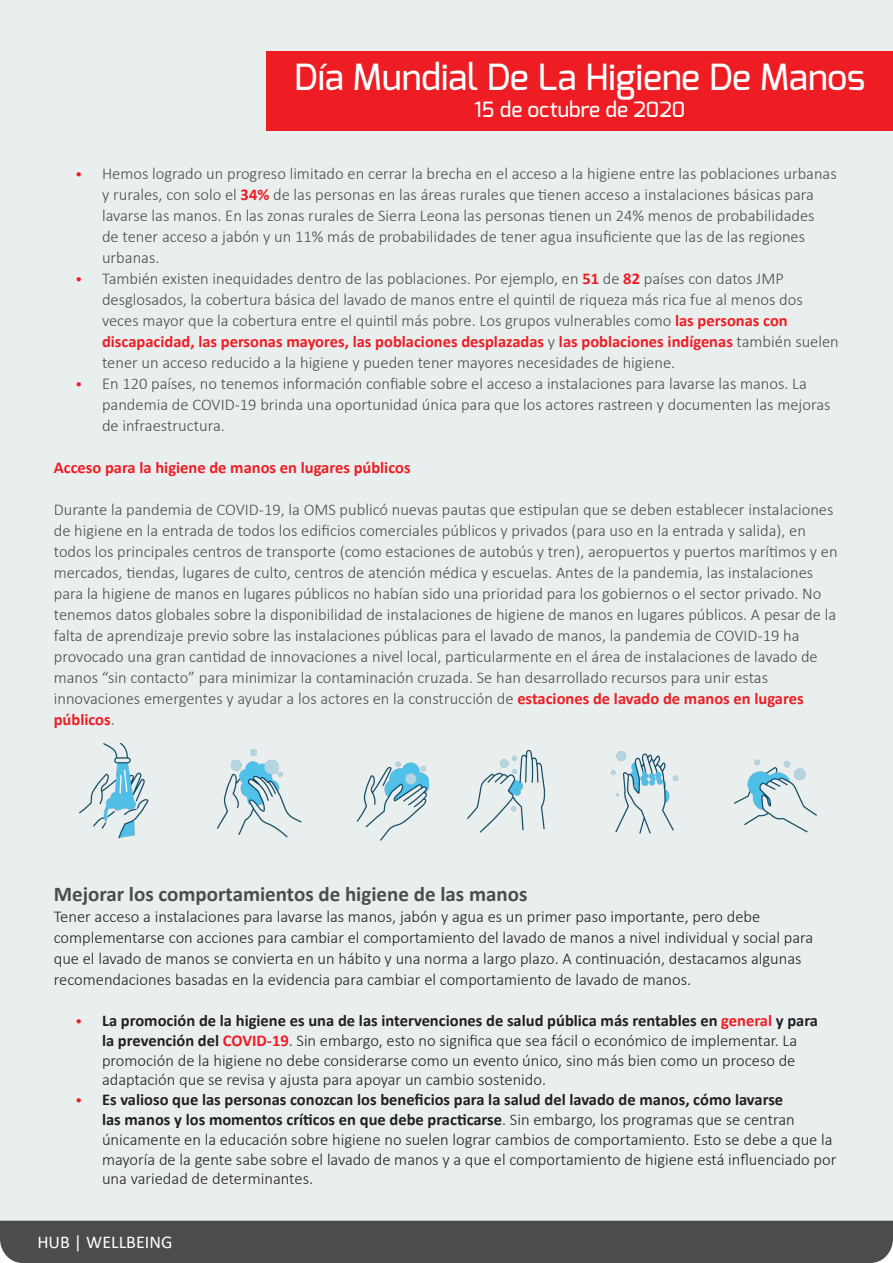
<style>
.page{position:relative;width:893px;height:1263px;background:#fff}
.page>*{position:absolute;margin:0;border:0;box-sizing:border-box;transform-origin:0 0}
.t1{font:500 36px "Exo";color:#fff}
.t2{font:700 21px "Calibri";color:#4b4c4d}
.t3{font:500 21px "Exo";color:#fff}
.t4{font:18px "Calibri";color:#fff}
.t5{font:300 16.5px/21px "Calibri";color:#4b4c4d}
.t6{font:300 16.5px/19.8px "Calibri";color:#231f20}
.t7{font:700 16.5px "Calibri";color:#ee1d23}
.s1{font-size:15px;color:#ee1d23}
.s2{font-weight:700;color:#ee1d23}
.s3{font-weight:300;color:#4b4c4d}
.s4{font-weight:700}
</style>
<div class="page">
<div style="left:0;top:1220px;width:893px;height:43px;background:#4b4c4d"></div>
<div style="left:1px;top:0;width:892px;height:1220px;background:#e9eeef"></div>
<div style="left:266px;top:51px;width:627px;height:79px;background:#ee1d23"></div>
<img style="left:80px;top:743px;width:349px;height:98px">
<img style="left:468px;top:751px;width:348px;height:82px">
<h1 class="t1" style="left:294px;top:54px;width:573px">Día Mundial De La Higiene De Manos</h1>
<p class="t3" style="left:474px;top:96px;width:213px">15 de octubre de 2020</p>
<p class="t5" style="left:102px;top:163px;width:736px;text-indent:-27px"><span class="s1">•</span> Hemos logrado un progreso limitado en cerrar la brecha en el acceso a la higiene entre las poblaciones urbanas y rurales, con solo el <span class="s2">34%</span> de las personas en las áreas rurales que tienen acceso a instalaciones básicas para lavarse las manos. En las zonas rurales de Sierra Leona las personas tienen un 24% menos de probabilidades<br>de tener acceso a jabón y un 11% más de probabilidades de tener agua insuficiente que las de las regiones urbanas.</p>
<p class="t5" style="left:102px;top:268px;width:738px;text-indent:-27px"><span class="s1">•</span> También existen inequidades dentro de las poblaciones. Por ejemplo, en <span class="s2">51</span> de <span class="s2">82</span> países con datos JMP desglosados, la cobertura básica del lavado de manos entre el quintil de riqueza más rica fue al menos dos veces mayor que la cobertura entre el quintil más pobre. Los grupos vulnerables como <span class="s2">las personas con discapacidad, las personas mayores, las poblaciones desplazadas</span> y <span class="s2">las poblaciones indígenas</span> también suelen tener un acceso reducido a la higiene y pueden tener mayores necesidades de higiene.</p>
<p class="t5" style="left:102px;top:373px;width:730px;text-indent:-27px"><span class="s1">•</span> En 120 países, no tenemos información confiable sobre el acceso a instalaciones para lavarse las manos. La pandemia de COVID-19 brinda una oportunidad única para que los actores rastreen y documenten las mejoras de infraestructura.</p>
<p class="t7" style="left:54px;top:456px;width:358px">Acceso para la higiene de manos en lugares públicos</p>
<p class="t5" style="left:54px;top:499px;width:781px">Durante la pandemia de COVID-19, la OMS publicó nuevas pautas que estipulan que se deben establecer instalaciones</p>
<p class="t5" style="left:54px;top:520px;width:754px">de higiene en la entrada de todos los edificios comerciales públicos y privados (para uso en la entrada y salida), en</p>
<p class="t5" style="left:54px;top:541px;width:785px">todos los principales centros de transporte (como estaciones de autobús y tren), aeropuertos y puertos marítimos y en</p>
<p class="t5" style="left:54px;top:562px;width:761px">mercados, tiendas, lugares de culto, centros de atención médica y escuelas. Antes de la pandemia, las instalaciones</p>
<p class="t5" style="left:54px;top:583px;width:769px">para la higiene de manos en lugares públicos no habían sido una prioridad para los gobiernos o el sector privado. No</p>
<p class="t5" style="left:54px;top:604px;width:784px">tenemos datos globales sobre la disponibilidad de instalaciones de higiene de manos en lugares públicos. A pesar de la</p>
<p class="t5" style="left:54px;top:625px;width:747px">falta de aprendizaje previo sobre las instalaciones públicas para el lavado de manos, la pandemia de COVID-19 ha</p>
<p class="t5" style="left:54px;top:646px;width:765px">provocado una gran cantidad de innovaciones a nivel local, particularmente en el área de instalaciones de lavado de</p>
<p class="t5" style="left:54px;top:667px;width:716px">manos “sin contacto” para minimizar la contaminación cruzada. Se han desarrollado recursos para unir estas</p>
<p class="t5" style="left:54px;top:688px;width:751px">innovaciones emergentes y ayudar a los actores en la construcción de <span class="s2">estaciones de lavado de manos en lugares</span></p>
<p class="t7" style="left:54px;top:708px;width:62px">públicos<span class="s3">.</span></p>
<p class="t2" style="left:54px;top:879px;width:475px">Mejorar los comportamientos de higiene de las manos</p>
<p class="t6" style="left:54px;top:906px;width:761px;line-height:21px">Tener acceso a instalaciones para lavarse las manos, jabón y agua es un primer paso importante, pero debe complementarse con acciones para cambiar el comportamiento del lavado de manos a nivel individual y social para que el lavado de manos se convierta en un hábito y una norma a largo plazo. A continuación, destacamos algunas recomendaciones basadas en la evidencia para cambiar el comportamiento de lavado de manos.</p>
<p class="t6" style="left:102px;top:1010px;width:717px;text-indent:-27px"><span class="s1">•</span> <span class="s4">La promoción de la higiene es una de las intervenciones de salud pública más rentables en</span> <span class="s2">general</span> <span class="s4">y para la prevención del</span> <span class="s2">COVID-19</span>. Sin embargo, esto no significa que sea fácil o económico de implementar. La promoción de la higiene no debe considerarse como un evento único, sino más bien como un proceso de adaptación que se revisa y ajusta para apoyar un cambio sostenido.</p>
<p class="t6" style="left:102px;top:1089px;width:736px;text-indent:-27px"><span class="s1">•</span> <span class="s4">Es valioso que las personas conozcan los beneficios para la salud del lavado de manos, cómo lavarse<br>las manos y los momentos críticos en que debe practicarse</span>. Sin embargo, los programas que se centran únicamente en la educación sobre higiene no suelen lograr cambios de comportamiento. Esto se debe a que la mayoría de la gente sabe sobre el lavado de manos y a que el comportamiento de higiene está influenciado por una variedad de determinantes.</p>
<p class="t4" style="left:37px;top:1229px;width:136px">HUB | WELLBEING</p>
</div>
